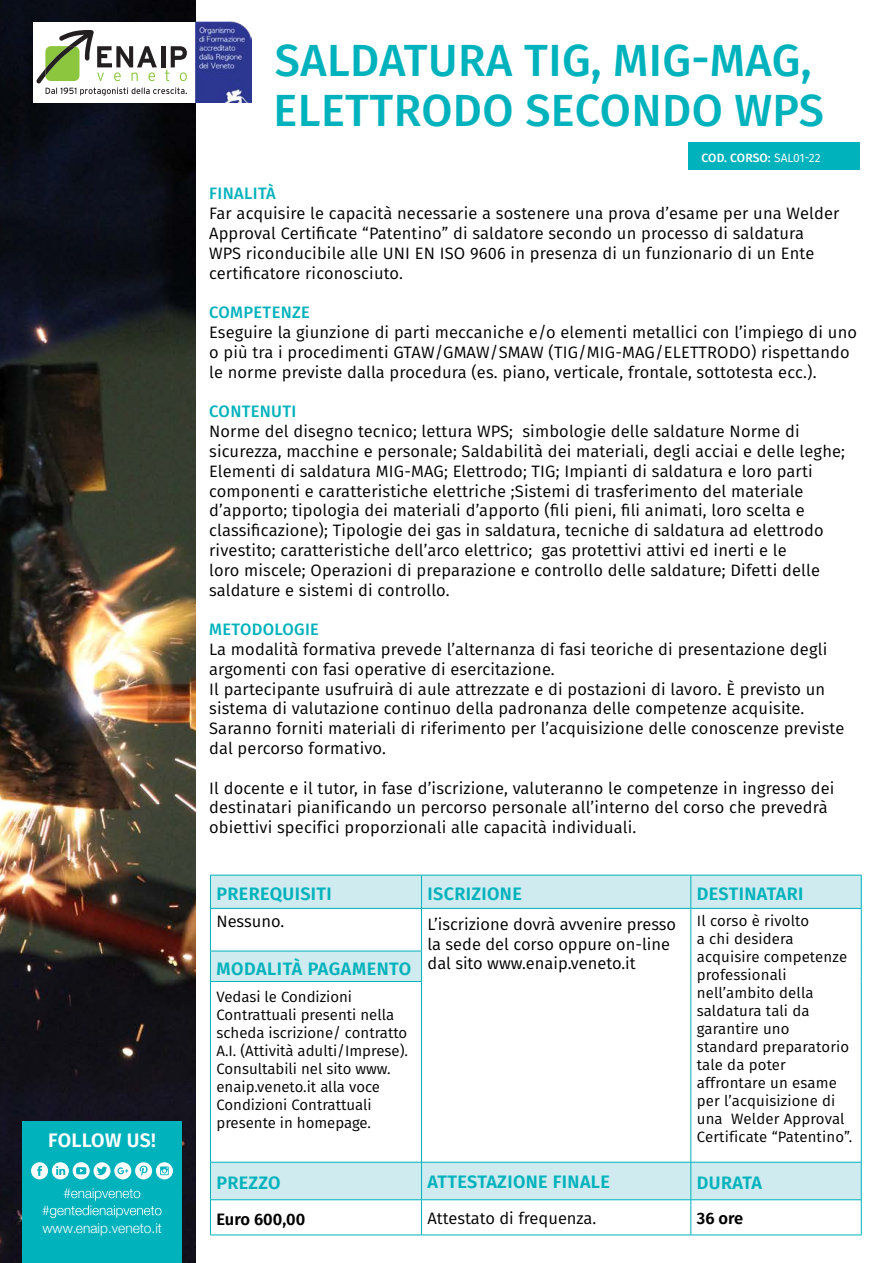
<style>
.page{position:relative;width:893px;height:1263px;background:#fff}
.page>*{position:absolute;margin:0;border:0;box-sizing:border-box;transform-origin:0 0}
.t1{font:500 45px "Fira Sans";letter-spacing:.01em;color:#00b2bc}
.t2{font:600 19.5px "Fira Sans";letter-spacing:.015em;color:#fff}
.t3{font:600 18px "Fira Sans";letter-spacing:.02em;color:#00b2bc}
.t4{font:16.5px/19.8px "Fira Sans";letter-spacing:.01em;color:#000}
.t5{font:500 16.5px "Fira Sans";letter-spacing:.02em;color:#00b2bc}
.t6{font:600 16.5px "Fira Sans";color:#000}
.t7{font:15px/18px "Fira Sans";color:#000}
.t8{font:300 13.8px "Helvetica Neue";color:#fff}
.t9{font:500 12px "Fira Sans";letter-spacing:.005em;color:#fff}
.s1{font-weight:400}
</style>
<div class="page">
<div style="left:688px;top:143px;width:172px;height:27px;background:#00b2bc"></div>
<img style="left:0;top:0;width:196px;height:1263px">
<svg style="left:211px;top:876px;width:650px;height:323px"></svg>
<hr style="left:210px;top:875px;width:212px;height:1px;background:#00b2bc">
<hr style="left:210px;top:875px;width:1px;height:33px;background:#00b2bc">
<hr style="left:422px;top:875px;width:269px;height:1px;background:#00b2bc">
<hr style="left:421px;top:875px;width:1px;height:33px;background:#00b2bc">
<hr style="left:691px;top:875px;width:170px;height:1px;background:#00b2bc">
<hr style="left:691px;top:875px;width:1px;height:33px;background:#00b2bc">
<hr style="left:861px;top:875px;width:1px;height:33px;background:#00b2bc">
<hr style="left:210px;top:908px;width:212px;height:1px;background:#00b2bc">
<hr style="left:210px;top:908px;width:1px;height:43px;background:#00b2bc">
<hr style="left:422px;top:908px;width:269px;height:1px;background:#00b2bc">
<hr style="left:421px;top:908px;width:1px;height:43px;background:#00b2bc">
<hr style="left:691px;top:908px;width:170px;height:1px;background:#00b2bc">
<hr style="left:691px;top:908px;width:1px;height:43px;background:#00b2bc">
<hr style="left:861px;top:908px;width:1px;height:43px;background:#00b2bc">
<hr style="left:210px;top:951px;width:212px;height:1px;background:#00b2bc">
<hr style="left:210px;top:951px;width:1px;height:30px;background:#00b2bc">
<hr style="left:421px;top:951px;width:1px;height:30px;background:#00b2bc">
<hr style="left:691px;top:951px;width:1px;height:30px;background:#00b2bc">
<hr style="left:861px;top:951px;width:1px;height:30px;background:#00b2bc">
<hr style="left:210px;top:981px;width:212px;height:1px;background:#00b2bc">
<hr style="left:210px;top:982px;width:1px;height:180px;background:#00b2bc">
<hr style="left:421px;top:982px;width:1px;height:180px;background:#00b2bc">
<hr style="left:691px;top:981px;width:1px;height:181px;background:#00b2bc">
<hr style="left:861px;top:981px;width:1px;height:181px;background:#00b2bc">
<hr style="left:210px;top:1162px;width:212px;height:1px;background:#00b2bc">
<hr style="left:210px;top:1162px;width:1px;height:37px;background:#00b2bc">
<hr style="left:422px;top:1162px;width:269px;height:1px;background:#00b2bc">
<hr style="left:421px;top:1162px;width:1px;height:37px;background:#00b2bc">
<hr style="left:691px;top:1162px;width:170px;height:1px;background:#00b2bc">
<hr style="left:691px;top:1162px;width:1px;height:37px;background:#00b2bc">
<hr style="left:861px;top:1162px;width:1px;height:37px;background:#00b2bc">
<hr style="left:210px;top:1199px;width:212px;height:1px;background:#00b2bc">
<hr style="left:210px;top:1200px;width:1px;height:35px;background:#00b2bc">
<hr style="left:422px;top:1199px;width:269px;height:1px;background:#00b2bc">
<hr style="left:421px;top:1200px;width:1px;height:35px;background:#00b2bc">
<hr style="left:691px;top:1199px;width:170px;height:1px;background:#00b2bc">
<hr style="left:691px;top:1200px;width:1px;height:35px;background:#00b2bc">
<hr style="left:861px;top:1200px;width:1px;height:35px;background:#00b2bc">
<hr style="left:210px;top:1235px;width:212px;height:1px;background:#00b2bc">
<hr style="left:422px;top:1235px;width:269px;height:1px;background:#00b2bc">
<hr style="left:691px;top:1235px;width:170px;height:1px;background:#00b2bc">
<div style="left:22px;top:1121px;width:160px;height:142px;background:#00b2bc"></div>
<svg style="left:31px;top:1162px;width:142px;height:17px"></svg>
<svg style="left:42px;top:1188px;width:120px;height:30px"></svg>
<div style="left:33px;top:22px;width:165px;height:81px;background:#fff"></div>
<img style="left:196px;top:22px;width:55px;height:80px">
<svg style="left:36px;top:30px;width:151px;height:66px"></svg>
<p class="t2" style="left:48px;top:1124px;width:109px">FOLLOW US!</p>
<p class="t8" style="left:42px;top:1216px;width:121px">www.enaip.veneto.it</p>
<p class="t1" style="left:275px;top:24px;width:538px">SALDATURA TIG, MIG-MAG,</p>
<p class="t1" style="left:273px;top:74px;width:552px">ELETTRODO SECONDO WPS</p>
<p class="t9" style="left:702px;top:148px;width:120px">COD. CORSO: <span class="s1">SAL01-22</span></p>
<p class="t5" style="left:209px;top:180px;width:68px">FINALITÀ</p>
<p class="t4" style="left:209px;top:203px;width:632px">Far acquisire le capacità necessarie a sostenere una prova d’esame per una Welder Approval Certificate “Patentino” di saldatore secondo un processo di saldatura WPS riconducibile alle UNI EN ISO 9606 in presenza di un funzionario di un Ente certificatore riconosciuto.</p>
<p class="t5" style="left:209px;top:299px;width:102px">COMPETENZE</p>
<p class="t4" style="left:209px;top:322px;width:649px">Eseguire la giunzione di parti meccaniche e/o elementi metallici con l’impiego di uno o più tra i procedimenti GTAW/GMAW/SMAW (TIG/MIG-MAG/ELETTRODO) rispettando le norme previste dalla procedura (es. piano, verticale, frontale, sottotesta ecc.).</p>
<p class="t5" style="left:209px;top:398px;width:89px">CONTENUTI</p>
<p class="t4" style="left:209px;top:421px;width:637px">Norme del disegno tecnico; lettura WPS; simbologie delle saldature Norme di sicurezza, macchine e personale; Saldabilità dei materiali, degli acciai e delle leghe; Elementi di saldatura MIG-MAG; Elettrodo; TIG; Impianti di saldatura e loro parti componenti e caratteristiche elettriche ;Sistemi di trasferimento del materiale d’apporto; tipologia dei materiali d’apporto (fili pieni, fili animati, loro scelta e classificazione); Tipologie dei gas in saldatura, tecniche di saldatura ad elettrodo rivestito; caratteristiche dell’arco elettrico; gas protettivi attivi ed inerti e le<br>loro miscele; Operazioni di preparazione e controllo delle saldature; Difetti delle saldature e sistemi di controllo.</p>
<p class="t5" style="left:209px;top:616px;width:111px">METODOLOGIE</p>
<p class="t4" style="left:209px;top:639px;width:620px">La modalità formativa prevede l’alternanza di fasi teoriche di presentazione degli argomenti con fasi operative di esercitazione.</p>
<p class="t4" style="left:209px;top:678px;width:618px">Il partecipante usufruirà di aule attrezzate e di postazioni di lavoro. È previsto un sistema di valutazione continuo della padronanza delle competenze acquisite.</p>
<p class="t4" style="left:209px;top:718px;width:637px">Saranno forniti materiali di riferimento per l’acquisizione delle conoscenze previste dal percorso formativo.</p>
<p class="t4" style="left:209px;top:777px;width:627px">Il docente e il tutor, in fase d’iscrizione, valuteranno le competenze in ingresso dei destinatari pianificando un percorso personale all’interno del corso che prevedrà obiettivi specifici proporzionali alle capacità individuali.</p>
<p class="t3" style="left:216px;top:879px;width:117px">PREREQUISITI</p>
<p class="t3" style="left:428px;top:879px;width:96px">ISCRIZIONE</p>
<p class="t3" style="left:697px;top:879px;width:108px">DESTINATARI</p>
<p class="t4" style="left:216px;top:911px;width:69px">Nessuno.</p>
<p class="t4" style="left:428px;top:914px;width:250px">L’iscrizione dovrà avvenire presso la sede del corso oppure on-line dal sito www.enaip.veneto.it</p>
<p class="t7" style="left:697px;top:911px;width:157px">Il corso è rivolto<br>a chi desidera acquisire competenze professionali nell’ambito della saldatura tali da garantire uno standard preparatorio tale da poter affrontare un esame per l’acquisizione di una Welder Approval<br>Certificate “Patentino”.</p>
<p class="t3" style="left:217px;top:954px;width:196px">MODALITÀ PAGAMENTO</p>
<p class="t7" style="left:216px;top:987px;width:137px">Vedasi le Condizioni</p>
<p class="t7" style="left:216px;top:1005px;width:179px">Contrattuali presenti nella</p>
<p class="t7" style="left:216px;top:1023px;width:192px">scheda iscrizione/ contratto</p>
<p class="t7" style="left:216px;top:1041px;width:193px">A.I. (Attività adulti/Imprese).</p>
<p class="t7" style="left:216px;top:1059px;width:176px">Consultabili nel sito www.</p>
<p class="t7" style="left:216px;top:1077px;width:165px">enaip.veneto.it alla voce</p>
<p class="t7" style="left:216px;top:1095px;width:157px">Condizioni Contrattuali</p>
<p class="t7" style="left:216px;top:1113px;width:156px">presente in homepage.</p>
<p class="t3" style="left:216px;top:1168px;width:66px">PREZZO</p>
<p class="t3" style="left:428px;top:1167px;width:184px">ATTESTAZIONE FINALE</p>
<p class="t3" style="left:697px;top:1168px;width:67px">DURATA</p>
<p class="t6" style="left:216px;top:1206px;width:90px">Euro 600,00</p>
<p class="t4" style="left:428px;top:1207px;width:170px">Attestato di frequenza.</p>
<p class="t6" style="left:697px;top:1204px;width:48px">36 ore</p>
</div>
